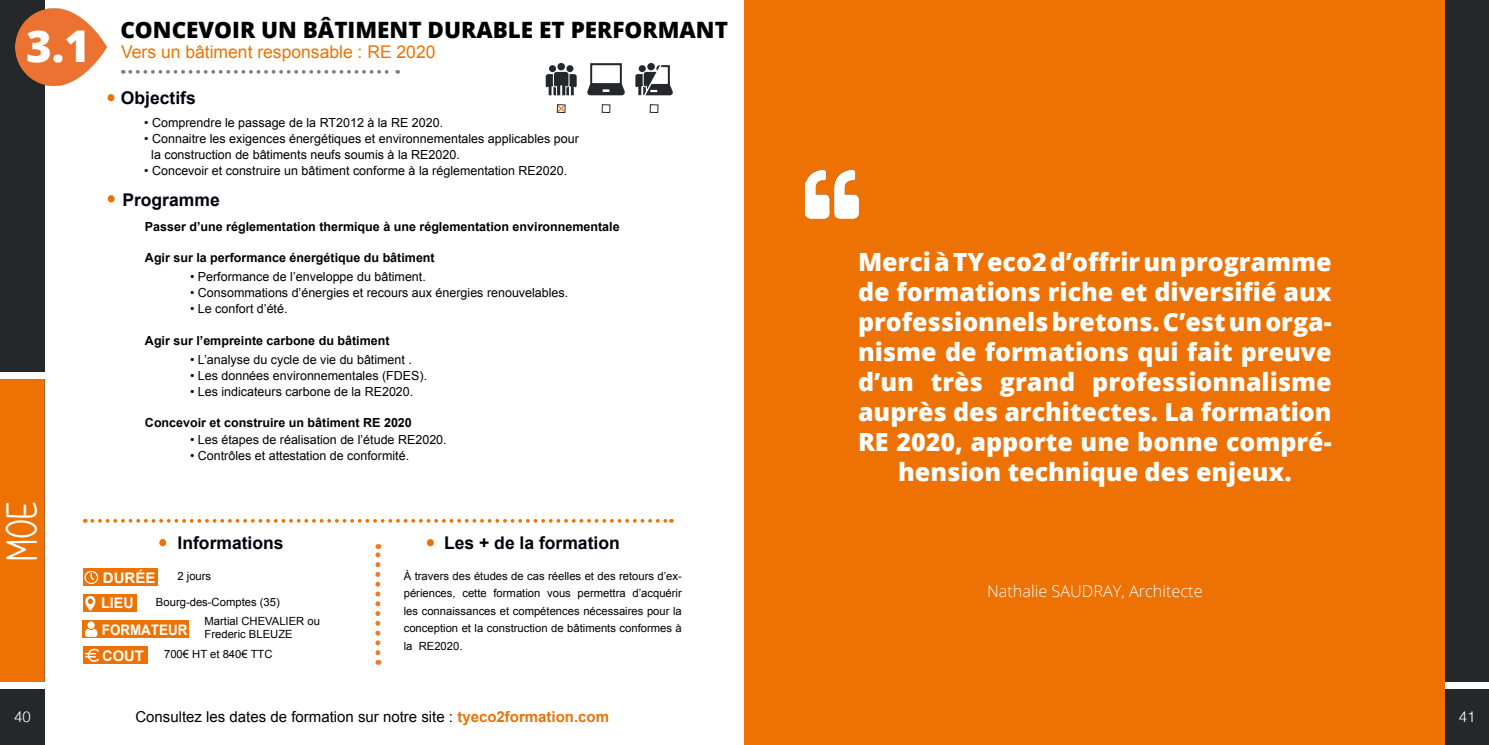
<style>
.page{position:relative;width:1489px;height:745px;background:#fff}
.page>*{position:absolute;margin:0;border:0;box-sizing:border-box;transform-origin:0 0}
.t1{font:43.75px "GOLDSTICK";color:#fff}
.t2{font:800 43.75px "Open Sans";color:#fff}
.t3{font:800 25px/30px "Open Sans";color:#fff;text-align:center}
.t4{font:800 22.5px "Open Sans";color:#000001}
.t5{font:700 17.5px "Arial";color:#00000e}
.t6{font:17.5px "Arial";color:#ee7203}
.t7{font:300 16.25px "Open Sans";color:#fff}
.t8{font:15px "Arial";color:#000001}
.t9{font:300 15px "Helvetica";color:#fff}
.t10{font:700 14.62px/25.4px "Arial";color:#fff}
.t11{font:700 14.5px "Arial";color:#fff;scale:.92 1}
.t12{font:12.5px "Arial";color:#000001}
.t13{font:700 12.5px "Arial";color:#000001}
.t14{font:11.25px/17.5px "Arial";color:#000001;text-align:justify}
.s1{font-weight:700;color:#ee7203}
</style>
<div class="page">
<div style="left:0;top:0;width:45px;height:744px;background:#25282a"></div>
<div style="left:1444px;top:0;width:44px;height:744px;background:#25282a"></div>
<div style="left:1444px;top:681px;width:44px;height:7px;background:#fff"></div>
<div style="left:0;top:378px;width:45px;height:303px;background:#ee7203"></div>
<div style="left:107px;top:94px;width:7px;height:7px;background:#ee7203;border-radius:50%"></div>
<svg style="left:375px;top:544px;width:5px;height:108px"></svg>
<svg style="left:159px;top:538px;width:7px;height:8px"></svg>
<svg style="left:427px;top:538px;width:7px;height:8px"></svg>
<svg style="left:92px;top:519px;width:580px;height:3px"></svg>
<div style="left:83px;top:620px;width:106px;height:17px;background:#ee7203"></div>
<svg style="left:85px;top:621px;width:12px;height:15px"></svg>
<div style="left:83px;top:568px;width:74px;height:18px;background:#ee7203"></div>
<svg style="left:84px;top:570px;width:14px;height:13px"></svg>
<div style="left:83px;top:594px;width:53px;height:18px;background:#ee7203"></div>
<svg style="left:85px;top:596px;width:11px;height:14px"></svg>
<div style="left:83px;top:646px;width:64px;height:17px;background:#ee7203"></div>
<svg style="left:85px;top:648px;width:14px;height:13px"></svg>
<div style="left:601px;top:104px;width:9px;height:9px;border:1px solid #25282a"></div>
<div style="left:649px;top:104px;width:9px;height:9px;border:1px solid #25282a"></div>
<svg style="left:545px;top:72px;width:31px;height:23px"></svg>
<div style="left:557px;top:63px;width:8px;height:7px;background:#25282a;border-radius:50%"></div>
<div style="left:549px;top:65px;width:7px;height:7px;background:#25282a;border-radius:50%"></div>
<div style="left:566px;top:65px;width:7px;height:7px;background:#25282a;border-radius:50%"></div>
<svg style="left:587px;top:63px;width:38px;height:32px"></svg>
<svg style="left:635px;top:65px;width:38px;height:30px"></svg>
<svg style="left:130px;top:70px;width:268px;height:4px"></svg>
<div style="left:0;top:681px;width:52px;height:7px;background:#fff"></div>
<div style="left:0;top:371px;width:51px;height:7px;background:#fff"></div>
<div style="left:744px;top:1px;width:700px;height:743px;background:#ee7203"></div>
<img style="left:805px;top:170px;width:53px;height:49px">
<img style="left:15px;top:9px;width:91px;height:76px">
<svg style="left:556px;top:104px;width:10px;height:9px"></svg>
<div style="left:108px;top:195px;width:7px;height:7px;background:#ee7203;border-radius:50%"></div>
<p class="t2" style="left:26px;top:13px;width:65px">3.1</p>
<p class="t1" style="left:1px;top:560px;width:60px;rotate:-90deg">MOE</p>
<p class="t4" style="left:120px;top:13px;width:609px">CONCEVOIR UN BÂTIMENT DURABLE ET PERFORMANT</p>
<p class="t6" style="left:121px;top:41px;width:316px">Vers un bâtiment responsable : RE 2020</p>
<h3 class="t5" style="left:121px;top:86px;width:76px">Objectifs</h3>
<p class="t12" style="left:144px;top:114px;width:300px">• Comprendre le passage de la RT2012 à la RE 2020.</p>
<p class="t12" style="left:144px;top:130px;width:436px">• Connaitre les exigences énergétiques et environnementales applicables pour</p>
<p class="t12" style="left:151px;top:146px;width:310px">la construction de bâtiments neufs soumis à la RE2020.</p>
<p class="t12" style="left:144px;top:163px;width:424px">• Concevoir et construire un bâtiment conforme à la réglementation RE2020.</p>
<h3 class="t5" style="left:122px;top:180px;width:99px">Programme</h3>
<p class="t5" style="left:122px;top:188px;width:99px">Programme</p>
<p class="t13" style="left:145px;top:218px;width:476px">Passer d’une réglementation thermique à une réglementation environnementale</p>
<p class="t13" style="left:145px;top:249px;width:291px">Agir sur la performance énergétique du bâtiment</p>
<p class="t12" style="left:190px;top:268px;width:237px">• Performance de l’enveloppe du bâtiment.</p>
<p class="t12" style="left:190px;top:284px;width:380px">• Consommations d’énergies et recours aux énergies renouvelables.</p>
<p class="t12" style="left:190px;top:301px;width:99px">• Le confort d’été.</p>
<p class="t13" style="left:145px;top:332px;width:246px">Agir sur l’empreinte carbone du bâtiment</p>
<p class="t12" style="left:190px;top:351px;width:223px">• L’analyse du cycle de vie du bâtiment .</p>
<p class="t12" style="left:190px;top:367px;width:239px">• Les données environnementales (FDES).</p>
<p class="t12" style="left:190px;top:383px;width:225px">• Les indicateurs carbone de la RE2020.</p>
<p class="t13" style="left:145px;top:414px;width:268px">Concevoir et construire un bâtiment RE 2020</p>
<p class="t12" style="left:190px;top:431px;width:258px">• Les étapes de réalisation de l’étude RE2020.</p>
<p class="t12" style="left:190px;top:447px;width:221px">• Contrôles et attestation de conformité.</p>
<h3 class="t5" style="left:177px;top:531px;width:107px">Informations</h3>
<h3 class="t5" style="left:444px;top:531px;width:177px">Les + de la formation</h3>
<p class="t10" style="left:101px;top:565px;width:56px">DURÉE<br>LIEU</p>
<p class="t14" style="left:177px;top:566px;width:35px">2 jours</p>
<p class="t14" style="left:204px;top:612px;width:117px">Martial CHEVALIER ou</p>
<p class="t14" style="left:204px;top:624px;width:90px">Frederic BLEUZE</p>
<p class="t14" style="left:156px;top:593px;width:125px">Bourg-des-Comptes (35)</p>
<p class="t11" style="left:102px;top:619px;width:94px">FORMATEUR</p>
<p class="t10" style="left:102px;top:642px;width:43px">COUT</p>
<p class="t14" style="left:164px;top:645px;width:110px">700€ HT et 840€ TTC</p>
<p class="t14" style="left:404px;top:566px;width:280px">À travers des études de cas réelles et des retours d’ex&shy;périences, cette formation vous permettra d’acquérir les connaissances et compétences nécessaires pour la conception et la construction de bâtiments conformes à la RE2020.</p>
<p class="t3" style="left:858px;top:245px;width:475px">Merci à TY eco2 d’offrir un programme de formations riche et diversifié aux professionnels bretons. C’est un orga&shy;nisme de formations qui fait preuve d’un très grand professionnalisme auprès des architectes. La formation RE 2020, apporte une bonne compré&shy;hension technique des enjeux.</p>
<p class="t7" style="left:987px;top:579px;width:217px">Nathalie SAUDRAY, Architecte</p>
<p class="t8" style="left:135px;top:706px;width:475px">Consultez les dates de formation sur notre site : <span class="s1">tyeco2formation.com</span></p>
<p class="t9" style="left:14px;top:703px;width:18px">40</p>
<p class="t9" style="left:1458px;top:703px;width:18px">41</p>
</div>
